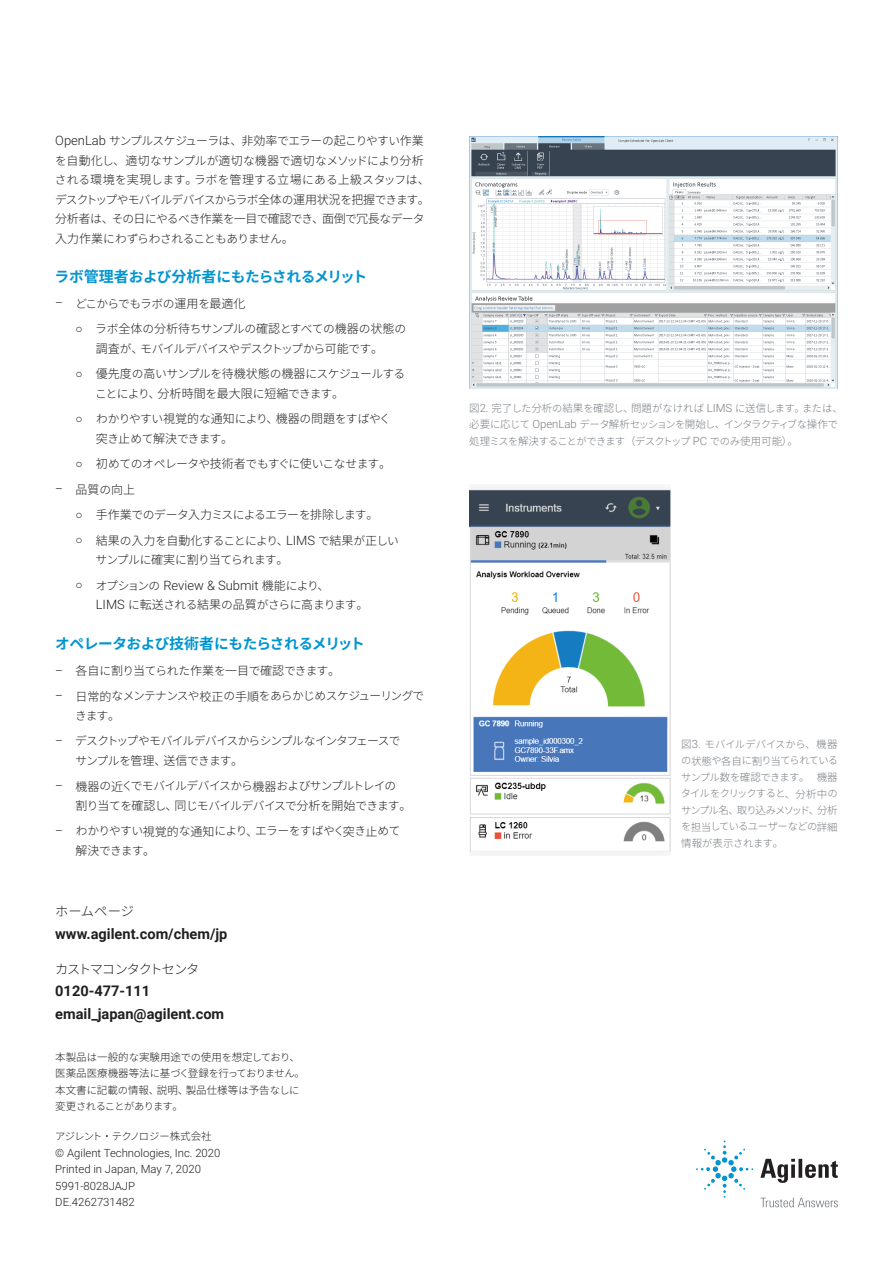
<style>
.page{position:relative;width:893px;height:1263px;background:#fff}
.page>*{position:absolute;margin:0;border:0;box-sizing:border-box;transform-origin:0 0}
.t1{font:700 14.7px "Noto Sans CJ Kjp";letter-spacing:-.045em;color:#0095d0}
.t2{font:700 14.55px/22.5px "Roboto";color:#221f20}
.t3{font:300 13.2px "Noto Sans CJ Kjp";letter-spacing:-.08em;color:#221f20}
.t4{font:300 12.9px "Roboto";color:#221f20}
.t5{font:300 12px "Noto Sans CJ Kjp";color:#221f20}
.t6{font:300 11.7px/19.5px "Noto Sans CJ Kjp";letter-spacing:-.06em;color:#221f20}
.t7{font:300 11.4px/16.5px "Roboto";color:#221f20}
.t8{font:300 10.5px/16.5px "Noto Sans CJ Kjp";color:#221f20}
.t9{font:300 10.5px "Noto Sans CJ Kjp";color:#787d82}
.t10{font:300 10.35px/16.5px "Noto Sans CJ Kjp";letter-spacing:-.08em;color:#787d82}
.t11{font:300 10.35px "Noto Sans CJ Kjp";letter-spacing:-.07em;color:#221f20}
.s1{font-family:"Roboto";font-size:12.9px}
.s2{font-size:12px}
.s3{font-size:15px}
.s4{font-family:"Roboto";font-size:12px}
.s5{font-family:"Noto Sans";font-weight:400;font-size:12px}
.s6{font-family:"Roboto"}
.s7{font-size:11.7px}
.s8{font-family:"Noto Sans CJ Kjp";font-size:11.7px}
.s9{font-family:"Noto Sans CJ Kjp";font-size:12px}
.s10{font-size:10.35px}
.s11{font-size:10.5px}
.s12{font-family:"Roboto";font-size:11.4px}
</style>
<div class="page">
<img style="left:469px;top:136px;width:369px;height:253px">
<img style="left:469px;top:487px;width:201px;height:367px">
<svg style="left:760px;top:1159px;width:78px;height:24px"></svg>
<svg style="left:696px;top:1141px;width:57px;height:57px"></svg>
<svg style="left:760px;top:1198px;width:78px;height:9px"></svg>
<p class="t6" style="left:55px;top:131px;width:376px"><span class="s1">OpenLab</span> サンプルスケジューラは<span class="s2">、非効率</span>でエラーの<span class="s2">起</span>こりやすい<span class="s2">作業</span>を<span class="s2">自動化</span>し<span class="s2">、適切</span>なサンプルが<span class="s2">適切</span>な<span class="s2">機器</span>で<span class="s2">適切</span>なメソッドにより<span class="s2">分析</span>される<span class="s2">環境</span>を<span class="s2">実現</span>します<span class="s2">。</span>ラボを<span class="s2">管理</span>する<span class="s2">立場</span>にある<span class="s2">上級</span>スタッフは<span class="s2">、</span>デスクトップやモバイルデバイスからラボ<span class="s2">全体</span>の<span class="s2">運用状況</span>を<span class="s2">把握</span>できます<span class="s2">。分析者</span>は<span class="s2">、</span>その<span class="s2">日</span>にやるべき<span class="s2">作業</span>を<span class="s2">一目</span>で<span class="s2">確認</span>でき<span class="s2">、面倒</span>で<span class="s2">冗長</span>なデータ<span class="s2">入力作業</span>にわずらわされることもありません<span class="s2">。</span></p>
<p class="t1" style="left:55px;top:268px;width:314px">ラボ<span class="s3">管理者</span>および<span class="s3">分析者</span>にもたらされるメリット</p>
<p class="t6" style="left:55px;top:294px;width:192px"><span class="s4">–</span> どこからでもラボの<span class="s2">運用</span>を<span class="s2">最適化</span></p>
<p class="t6" style="left:76px;top:319px;width:332px;text-align:center"><span class="s5">○</span> ラボ<span class="s2">全体</span>の<span class="s2">分析待</span>ちサンプルの<span class="s2">確認</span>とすべての<span class="s2">機器</span>の<span class="s2">状態</span>の<span class="s2">調査</span>が<span class="s2">、</span>モバイルデバイスやデスクトップから<span class="s2">可能</span>です<span class="s2">。</span></p>
<p class="t6" style="left:95px;top:364px;width:312px;text-indent:-20px"><span class="s5">○</span> <span class="s2">優先度</span>の<span class="s2">高</span>いサンプルを<span class="s2">待機状態</span>の<span class="s2">機器</span>にスケジュールすることにより<span class="s2">、分析時間</span>を<span class="s2">最大限</span>に<span class="s2">短縮</span>できます<span class="s2">。</span></p>
<p class="t6" style="left:96px;top:409px;width:297px;text-indent:-20px"><span class="s5">○</span> わかりやすい<span class="s2">視覚的</span>な<span class="s2">通知</span>により<span class="s2">、機器</span>の<span class="s2">問題</span>をすばやく<span class="s2">突</span>き<span class="s2">止</span>めて<span class="s2">解決</span>できます<span class="s2">。</span></p>
<p class="t6" style="left:76px;top:454px;width:317px"><span class="s5">○</span> <span class="s2">初</span>めてのオペレータや<span class="s2">技術者</span>でもすぐに<span class="s2">使</span>いこなせます<span class="s2">。</span></p>
<p class="t5" style="left:55px;top:482px;width:81px"><span class="s6">–</span> 品質<span class="s7">の</span>向上</p>
<p class="t6" style="left:76px;top:505px;width:304px"><span class="s5">○</span> <span class="s2">手作業</span>でのデータ<span class="s2">入力</span>ミスによるエラーを<span class="s2">排除</span>します<span class="s2">。</span></p>
<p class="t6" style="left:96px;top:531px;width:305px;text-indent:-20px"><span class="s5">○</span> <span class="s2">結果</span>の<span class="s2">入力</span>を<span class="s2">自動化</span>することにより<span class="s2">、</span><span class="s1">LIMS</span> で<span class="s2">結果</span>が<span class="s2">正</span>しいサンプルに<span class="s2">確実</span>に<span class="s2">割</span>り<span class="s2">当</span>てられます<span class="s2">。</span></p>
<p class="t4" style="left:76px;top:576px;width:256px"><span class="s5">○</span> <span class="s8">オプションの</span> Review &amp; Submit <span class="s9">機能</span><span class="s8">により</span><span class="s9">、</span></p>
<p class="t6" style="left:96px;top:595px;width:274px"><span class="s1">LIMS</span> に<span class="s2">転送</span>される<span class="s2">結果</span>の<span class="s2">品質</span>がさらに<span class="s2">高</span>まります<span class="s2">。</span></p>
<p class="t1" style="left:55px;top:635px;width:311px">オペレータおよび<span class="s3">技術者</span>にもたらされるメリット</p>
<p class="t6" style="left:55px;top:661px;width:286px"><span class="s4">–</span> <span class="s2">各自</span>に<span class="s2">割</span>り<span class="s2">当</span>てられた<span class="s2">作業</span>を<span class="s2">一目</span>で<span class="s2">確認</span>できます<span class="s2">。</span></p>
<p class="t6" style="left:75px;top:687px;width:351px;text-indent:-20px"><span class="s4">–</span> <span class="s2">日常的</span>なメンテナンスや<span class="s2">校正</span>の<span class="s2">手順</span>をあらかじめスケジューリングできます<span class="s2">。</span></p>
<p class="t6" style="left:75px;top:732px;width:327px;text-indent:-20px"><span class="s4">–</span> デスクトップやモバイルデバイスからシンプルなインタフェースでサンプルを<span class="s2">管理、送信</span>できます<span class="s2">。</span></p>
<p class="t6" style="left:76px;top:777px;width:337px;text-indent:-20px"><span class="s4">–</span> <span class="s2">機器</span>の<span class="s2">近</span>くでモバイルデバイスから<span class="s2">機器</span>およびサンプルトレイの<br><span class="s2">割</span>り<span class="s2">当</span>てを<span class="s2">確認</span>し<span class="s2">、同</span>じモバイルデバイスで<span class="s2">分析</span>を<span class="s2">開始</span>できます<span class="s2">。</span></p>
<p class="t6" style="left:76px;top:822px;width:327px;text-indent:-20px"><span class="s4">–</span> わかりやすい<span class="s2">視覚的</span>な<span class="s2">通知</span>により<span class="s2">、</span>エラーをすばやく<span class="s2">突</span>き<span class="s2">止</span>めて<span class="s2">解決</span>できます<span class="s2">。</span></p>
<p class="t3" style="left:55px;top:904px;width:80px">ホームページ</p>
<p class="t2" style="left:55px;top:921px;width:174px">www.agilent.com/chem/jp</p>
<p class="t3" style="left:55px;top:961px;width:146px">カストマコンタクトセンタ</p>
<p class="t2" style="left:55px;top:979px;width:170px">0120-477-111 email_japan@agilent.com</p>
<p class="t8" style="left:55px;top:1049px;width:251px">本製品<span class="s10">は</span>一般的<span class="s10">な</span>実験用途<span class="s10">での</span>使用<span class="s10">を</span>想定<span class="s10">しており</span>、医薬品医療機器等法<span class="s10">に</span>基<span class="s10">づく</span>登録<span class="s10">を</span>行<span class="s10">っておりません</span>。本文書<span class="s10">に</span>記載<span class="s10">の</span>情報、説明、製品仕様等<span class="s10">は</span>予告<span class="s10">なしに</span></p>
<p class="t11" style="left:55px;top:1101px;width:129px"><span class="s11">変更</span>されることがあります<span class="s11">。</span></p>
<p class="t11" style="left:55px;top:1131px;width:158px">アジレント<span class="s11">・</span>テクノロジー<span class="s11">株式会社</span></p>
<p class="t7" style="left:55px;top:1144px;width:167px">© Agilent Technologies, Inc. 2020<br>Printed in Japan, May 7, 2020<br>5991-8028JAJP<br>DE.4262731482</p>
<p class="t10" style="left:469px;top:400px;width:375px"><span class="s11">図</span><span class="s12">2.</span> <span class="s11">完了</span>した<span class="s11">分析</span>の<span class="s11">結果</span>を<span class="s11">確認</span>し<span class="s11">、問題</span>がなければ <span class="s12">LIMS</span> に<span class="s11">送信</span>します<span class="s11">。</span>または<span class="s11">、必要</span>に<span class="s11">応</span>じて <span class="s12">OpenLab</span> データ<span class="s11">解析</span>セッションを<span class="s11">開始</span>し<span class="s11">、</span>インタラクティブな<span class="s11">操作</span>で<span class="s11">処理</span>ミスを<span class="s11">解決</span>することができます<span class="s11">（</span>デスクトップ <span class="s12">PC</span> でのみ<span class="s11">使用可能）。</span></p>
<p class="t10" style="left:681px;top:736px;width:159px;text-align:justify"><span class="s11">図</span><span class="s12">3.</span> モバイルデバイスから<span class="s11">、機器</span>の<span class="s11">状態</span>や<span class="s11">各自</span>に<span class="s11">割</span>り<span class="s11">当</span>てられているサンプル<span class="s11">数</span>を<span class="s11">確認</span>できます<span class="s11">。 機器</span>タイルをクリックすると<span class="s11">、分析中</span>のサンプル<span class="s11">名、取</span>り<span class="s11">込</span>みメソッド<span class="s11">、分析</span>を<span class="s11">担当</span>しているユーザーなどの<span class="s11">詳細</span></p>
<p class="t9" style="left:681px;top:837px;width:104px">情報<span class="s10">が</span>表示<span class="s10">されます</span>。</p>
</div>
